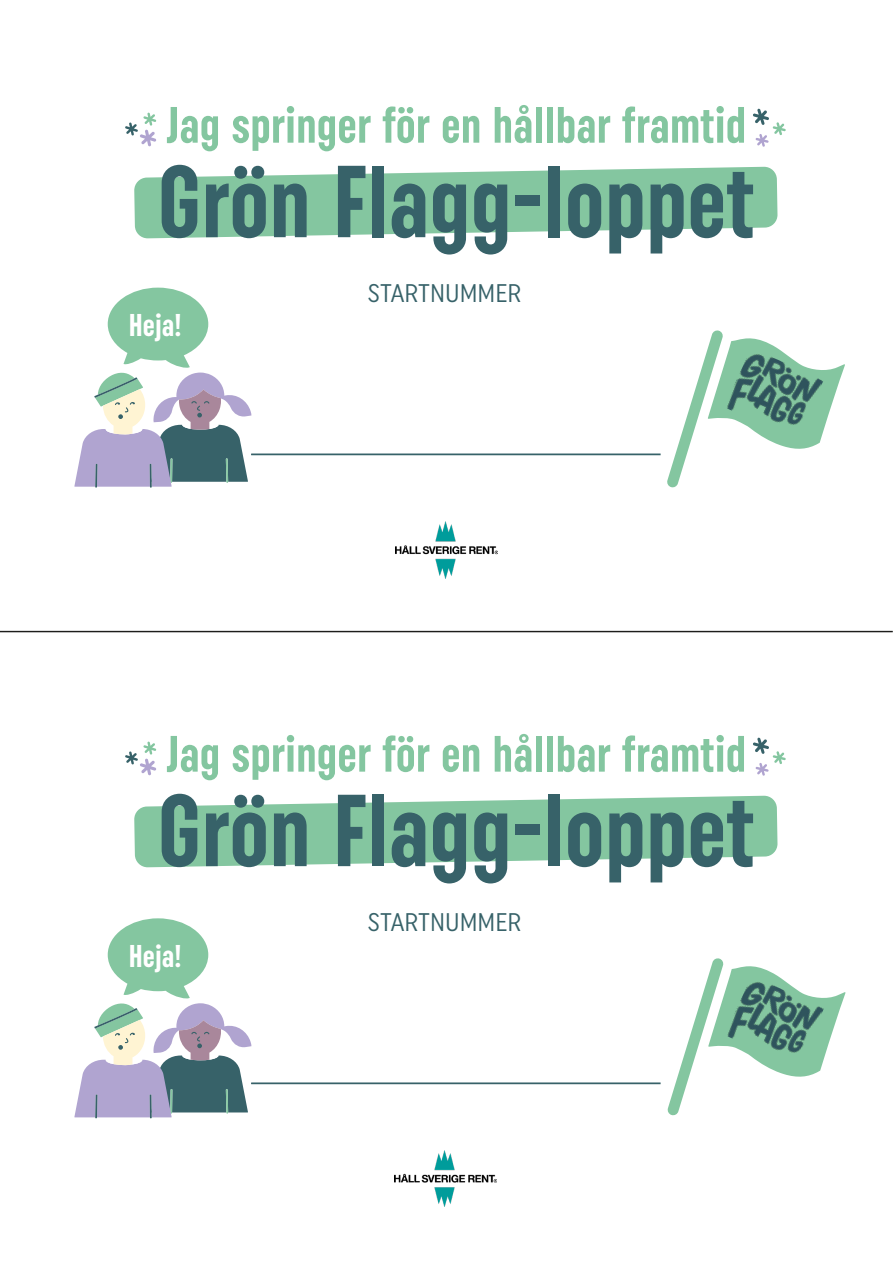
<style>
.page{position:relative;width:893px;height:1263px;background:#fff}
.page>*{position:absolute;margin:0;border:0;box-sizing:border-box;transform-origin:0 0}
.t1{font:700 extra-condensed 102px "Uniform";color:#376269}
.t2{font:700 extra-condensed 51px "Uniform";color:#84c6a0}
.t3{font:700 extra-condensed 31.5px "Uniform";color:#fff}
.t4{font:condensed 25.5px "Uniform";color:#376269}
</style>
<div class="page">
<svg style="left:667px;top:958px;width:179px;height:158px"></svg>
<img style="left:724px;top:975px;width:100px;height:93px">
<svg style="left:0;top:631px;width:892px;height:1px"></svg>
<div style="left:251px;top:454px;width:409px;height:1px;border:1px solid #376269"></div>
<svg style="left:134px;top:167px;width:644px;height:71px;fill:#84c6a0"></svg>
<img style="left:396px;top:521px;width:101px;height:57px">
<svg style="left:125px;top:113px;width:31px;height:33px"></svg>
<svg style="left:753px;top:109px;width:33px;height:38px"></svg>
<div style="left:251px;top:1083px;width:409px;height:1px;border:1px solid #376269"></div>
<svg style="left:134px;top:796px;width:644px;height:71px;fill:#84c6a0"></svg>
<svg style="left:125px;top:741px;width:31px;height:34px"></svg>
<svg style="left:753px;top:737px;width:33px;height:39px"></svg>
<svg style="left:74px;top:288px;width:178px;height:200px"></svg>
<svg style="left:74px;top:918px;width:178px;height:200px"></svg>
<svg style="left:667px;top:330px;width:178px;height:158px"></svg>
<img style="left:724px;top:347px;width:99px;height:93px">
<img style="left:395px;top:1150px;width:101px;height:57px">
<p class="t2" style="left:166px;top:96px;width:581px">Jag springer för en hållbar framtid</p>
<p class="t1" style="left:158px;top:143px;width:599px">Grön Flagg-loppet</p>
<p class="t3" style="left:129px;top:307px;width:54px">Heja!</p>
<p class="t4" style="left:367px;top:278px;width:155px">STARTNUMMER</p>
<p class="t2" style="left:166px;top:725px;width:581px">Jag springer för en hållbar framtid</p>
<p class="t1" style="left:158px;top:772px;width:599px">Grön Flagg-loppet</p>
<p class="t3" style="left:129px;top:938px;width:54px">Heja!</p>
<p class="t4" style="left:367px;top:907px;width:155px">STARTNUMMER</p>
</div>
